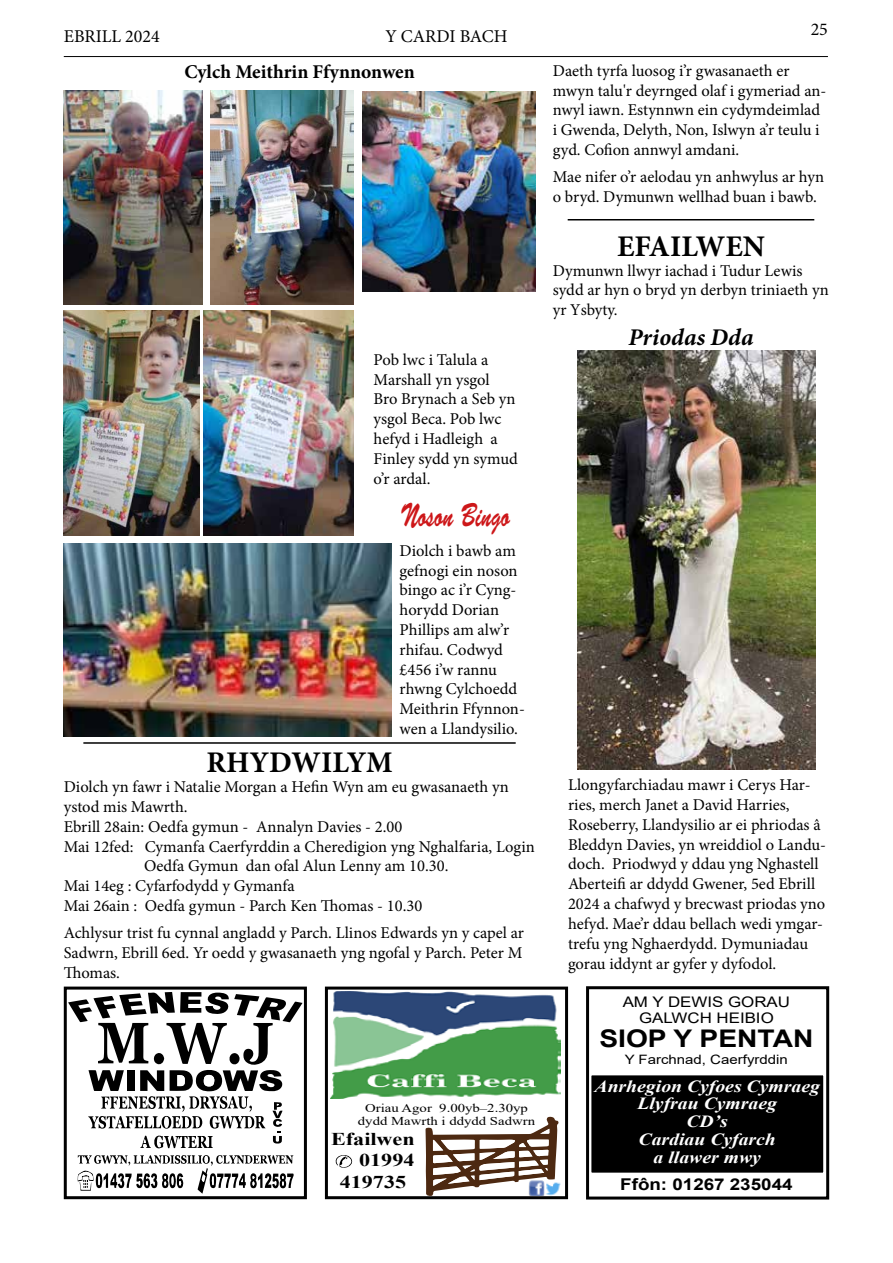
<style>
.page{position:relative;width:893px;height:1263px;background:#fff}
.page>*{position:absolute;margin:0;border:0;box-sizing:border-box;transform-origin:0 0}
.t1{font:33.45px "Brush Script Std";color:#cd1719;scale:.65 1}
.t2{font:700 30px "Minion Pro";color:#000}
.t3{font:700 24.3px "Arial";color:#000;scale:1.16 1}
.t4{font:italic 700 24px "Minion Pro";letter-spacing:.005em;color:#000}
.t5{font:700 19.5px "Minion Pro";color:#000}
.t6{font:18px "Minion Pro";color:#000}
.t7{font:700 18px "Times New Roman";color:#000;scale:1.23 1}
.t8{font:italic 700 17.1px "Times New Roman";color:#fff;scale:1.16 1}
.t9{font:italic 700 16.95px/17.7px "Times New Roman";color:#fff;text-align:center;scale:1.16 1}
.t10{font:16.5px/19.8px "Minion Pro";color:#000}
.t11{font:700 16.2px "Arial";color:#000;scale:1.16 1}
.t12{font:14.55px/15.9px "Arial";color:#000;text-align:center;scale:1.16 1}
.t13{font:12.9px "Arial";color:#000;scale:1.16 1}
.t14{font:12px/13.5px "Times New Roman";color:#000;text-align:center;scale:1.23 1}
</style>
<div class="page">
<hr style="left:64px;top:56px;width:764px;height:1px;background:#000">
<svg style="left:68px;top:992px;width:235px;height:156px"></svg>
<svg style="left:78px;top:1155px;width:216px;height:39px"></svg>
<div style="left:64px;top:986px;width:243px;height:213px;border:3px solid #000"></div>
<svg style="left:336px;top:1117px;width:222px;height:78px"></svg>
<div style="left:325px;top:986px;width:243px;height:213px;border:3px solid #000"></div>
<img style="left:330px;top:991px;width:230px;height:107px">
<img style="left:529px;top:1180px;width:32px;height:16px">
<img style="left:64px;top:544px;width:327px;height:192px">
<img style="left:64px;top:90px;width:138px;height:214px">
<img style="left:211px;top:90px;width:143px;height:214px">
<img style="left:362px;top:92px;width:173px;height:200px">
<img style="left:63px;top:311px;width:137px;height:225px">
<img style="left:204px;top:311px;width:150px;height:225px">
<hr style="left:83px;top:742px;width:433px;height:2px;background:#000">
<hr style="left:568px;top:219px;width:246px;height:1px;background:#000">
<img style="left:577px;top:350px;width:238px;height:419px">
<div style="left:590px;top:1074px;width:234px;height:99px;background:#000"></div>
<div style="left:590px;top:1074px;width:235px;height:100px;border:2px solid #fff"></div>
<div style="left:586px;top:986px;width:243px;height:213px;border:3px solid #000"></div>
<p class="t6" style="left:64px;top:24px;width:98px">EBRILL 2024</p>
<p class="t6" style="left:385px;top:24px;width:124px">Y CARDI BACH</p>
<p class="t5" style="left:184px;top:58px;width:232px">Cylch Meithrin Ffynnonwen</p>
<p class="t10" style="left:374px;top:350px;width:146px">Pob lwc i Talula a<br>Marshall yn ysgol<br>Bro Brynach a Seb yn ysgol Beca. Pob lwc hefyd i Hadleigh a<br>Finley sydd yn symud o’r ardal.</p>
<h1 class="t1" style="left:400px;top:496px;width:170px">Noson Bingo</h1>
<p class="t10" style="left:400px;top:541px;width:127px">Diolch i bawb am gefnogi ein noson bingo ac i’r Cyng&shy;horydd Dorian<br>Phillips am alw’r rhifau. Codwyd £456 i’w rannu rhwng Cylchoedd<br>Meithrin Ffynnon&shy;wen a Llandysilio.</p>
<h2 class="t2" style="left:206px;top:742px;width:188px">RHYDWILYM</h2>
<p class="t10" style="left:64px;top:777px;width:447px">Diolch yn fawr i Natalie Morgan a Hefin Wyn am eu gwasanaeth yn</p>
<p class="t10" style="left:64px;top:797px;width:125px">ystod mis Mawrth.</p>
<p class="t10" style="left:64px;top:817px;width:340px">Ebrill 28ain: Oedfa gymun - Annalyn Davies - 2.00</p>
<p class="t10" style="left:64px;top:836px;width:472px">Mai 12fed: Cymanfa Caerfyrddin a Cheredigion yng Nghalfaria, Login</p>
<p class="t10" style="left:144px;top:856px;width:306px">Oedfa Gymun dan ofal Alun Lenny am 10.30.</p>
<p class="t10" style="left:64px;top:876px;width:232px">Mai 14eg : Cyfarfodydd y Gymanfa</p>
<p class="t10" style="left:64px;top:896px;width:360px">Mai 26ain : Oedfa gymun - Parch Ken Thomas - 10.30</p>
<p class="t10" style="left:64px;top:923px;width:462px;text-align:justify">Achlysur trist fu cynnal angladd y Parch. Llinos Edwards yn y capel ar Sadwrn, Ebrill 6ed. Yr oedd y gwasanaeth yng ngofal y Parch. Peter M Thomas.</p>
<p class="t14" style="left:358px;top:1101px;width:145px">Oriau Agor 9.00yb–2.30yp dydd Mawrth i ddydd Sadwrn</p>
<p class="t7" style="left:331px;top:1126px;width:70px">Efailwen</p>
<p class="t7" style="left:359px;top:1147px;width:47px">01994</p>
<p class="t7" style="left:340px;top:1168px;width:55px">419735</p>
<p class="t6" style="left:811px;top:17px;width:19px">25</p>
<p class="t10" style="left:553px;top:61px;width:275px">Daeth tyrfa luosog i’r gwasanaeth er mwyn talu'r deyrnged olaf i gymeriad an&shy;nwyl iawn. Estynnwn ein cydymdeimlad i Gwenda, Delyth, Non, Islwyn a’r teulu i gyd. Cofion annwyl amdani.</p>
<p class="t10" style="left:553px;top:167px;width:273px">Mae nifer o’r aelodau yn anhwylus ar hyn o bryd. Dymunwn wellhad buan i bawb.</p>
<h2 class="t2" style="left:617px;top:225px;width:149px">EFAILWEN</h2>
<p class="t10" style="left:553px;top:260px;width:277px">Dymunwn llwyr iachad i Tudur Lewis sydd ar hyn o bryd yn derbyn triniaeth yn yr Ysbyty.</p>
<h3 class="t4" style="left:628px;top:320px;width:127px">Priodas Dda</h3>
<p class="t10" style="left:568px;top:775px;width:260px">Llongyfarchiadau mawr i Cerys Har&shy;ries, merch Janet a David Harries, Roseberry, Llandysilio ar ei phriodas â Bleddyn Davies, yn wreiddiol o Landu&shy;doch. Priodwyd y ddau yng Nghastell Aberteifi ar ddydd Gwener, 5ed Ebrill 2024 a chafwyd y brecwast priodas yno hefyd. Mae’r ddau bellach wedi ymgar&shy;trefu yng Nghaerdydd. Dymuniadau gorau iddynt ar gyfer y dyfodol.</p>
<p class="t12" style="left:623px;top:994px;width:146px">AM Y DEWIS GORAU<br>GALWCH HEIBIO</p>
<h3 class="t3" style="left:599px;top:1021px;width:186px">SIOP Y PENTAN</h3>
<p class="t13" style="left:625px;top:1050px;width:142px">Y Farchnad, Caerfyrddin</p>
<p class="t8" style="left:594px;top:1074px;width:196px">Anrhegion Cyfoes Cymraeg</p>
<p class="t9" style="left:637px;top:1094px;width:122px">Llyfrau Cymraeg<br>CD’s<br>Cardiau Cyfarch a llawer mwy</p>
<p class="t11" style="left:620px;top:1173px;width:150px">Ffôn: 01267 235044</p>
</div>
